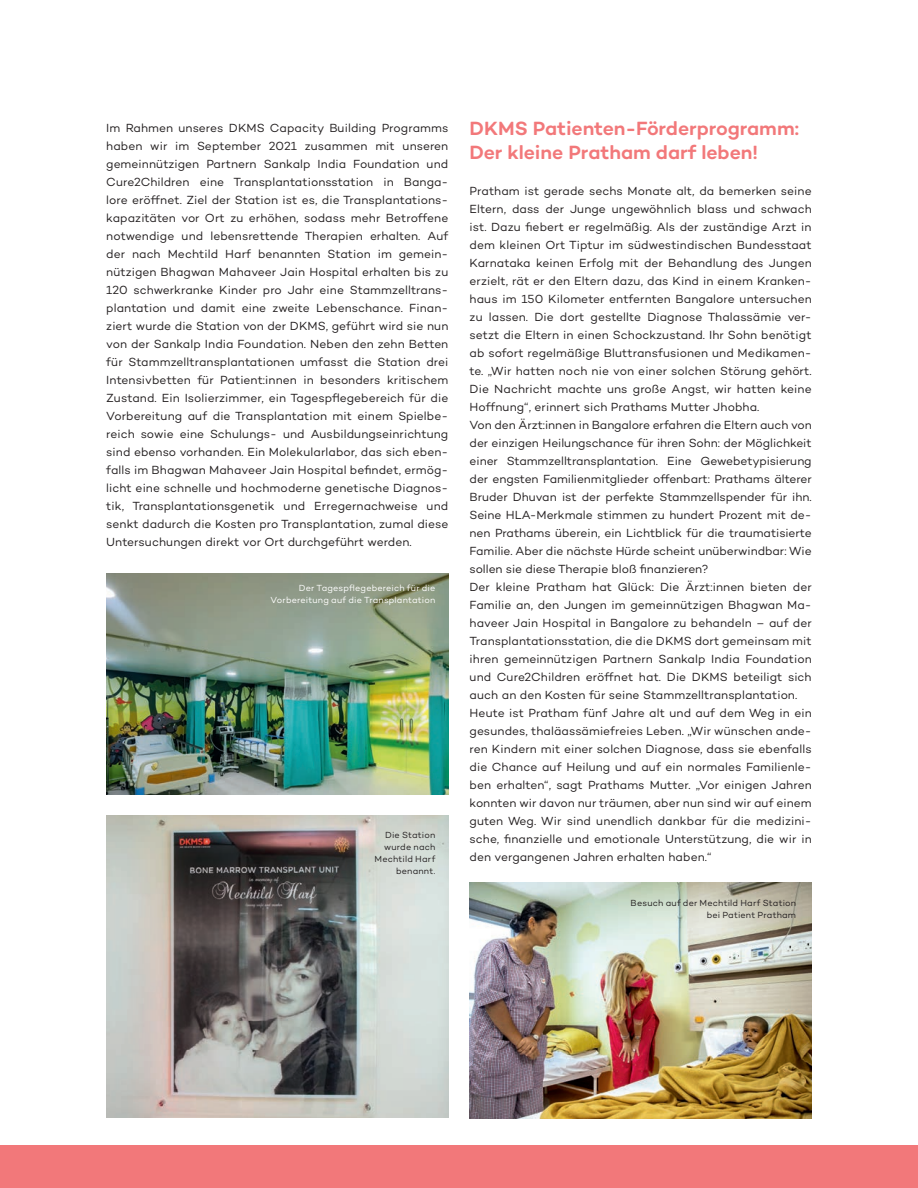
<style>
.page{position:relative;width:918px;height:1188px;background:#fff}
.page>*{position:absolute;margin:0;border:0;box-sizing:border-box;transform-origin:0 0}
.t1{font:500 19.5px/24px "DKMS Custom";letter-spacing:-.005em;color:#f2787a}
.t2{font:12px/18px "DKMS Custom";color:#231f20;text-align:justify}
.t3{font:9px/12px "DKMS Custom";letter-spacing:.02em;color:#231f20;text-align:right}
.t4{font:9px/12px "DKMS Custom";letter-spacing:.02em;color:#fff;text-align:right}
</style>
<div class="page">
<div style="left:0;top:1145px;width:918px;height:43px;background:#f2787a"></div>
<img style="left:106px;top:573px;width:342px;height:221px">
<img style="left:106px;top:816px;width:342px;height:301px">
<img style="left:470px;top:883px;width:342px;height:235px">
<p class="t2" style="left:106px;top:119px;width:344px">Im Rahmen unseres DKMS Capacity Building Programms haben wir im September 2021 zusammen mit unseren gemeinnützigen Partnern Sankalp India Foundation und Cure2Children eine Transplantationsstation in Banga&shy;lore eröffnet. Ziel der Station ist es, die Transplantations&shy;kapazitäten vor Ort zu erhöhen, sodass mehr Betroffene notwendige und lebensrettende Therapien erhalten. Auf der nach Mechtild Harf benannten Station im gemein&shy;nützigen Bhagwan Mahaveer Jain Hospital erhalten bis zu 120 schwerkranke Kinder pro Jahr eine Stammzelltrans&shy;plantation und damit eine zweite Lebenschance. Finan&shy;ziert wurde die Station von der DKMS, geführt wird sie nun von der Sankalp India Foundation. Neben den zehn Betten für Stammzelltransplantationen umfasst die Station drei Intensivbetten für Patient:innen in besonders kritischem Zustand. Ein Isolierzimmer, ein Tagespflegebereich für die Vorbereitung auf die Transplantation mit einem Spielbe&shy;reich sowie eine Schulungs- und Ausbildungseinrichtung sind ebenso vorhanden. Ein Molekularlabor, das sich eben&shy;falls im Bhagwan Mahaveer Jain Hospital befindet, ermög&shy;licht eine schnelle und hochmoderne genetische Diagnos&shy;tik, Transplantationsgenetik und Erregernachweise und senkt dadurch die Kosten pro Transplantation, zumal diese Untersuchungen direkt vor Ort durchgeführt werden.</p>
<h1 class="t1" style="left:470px;top:116px;width:331px">DKMS Patienten-Förderprogramm:<br>Der kleine Pratham darf leben!</h1>
<p class="t2" style="left:470px;top:182px;width:344px;text-align:left">Pratham ist gerade sechs Monate alt, da bemerken seine Eltern, dass der Junge ungewöhnlich blass und schwach ist. Dazu fiebert er regelmäßig. Als der zuständige Arzt in dem kleinen Ort Tiptur im südwestindischen Bundesstaat Karnataka keinen Erfolg mit der Behandlung des Jungen erzielt, rät er den Eltern dazu, das Kind in einem Kranken&shy;haus im 150 Kilometer entfernten Bangalore untersuchen zu lassen. Die dort gestellte Diagnose Thalassämie ver&shy;setzt die Eltern in einen Schockzustand. Ihr Sohn benötigt ab sofort regelmäßige Bluttransfusionen und Medikamen&shy;te. „Wir hatten noch nie von einer solchen Störung gehört.<br>Die Nachricht machte uns große Angst, wir hatten keine Hoffnung“, erinnert sich Prathams Mutter Jhobha.<br>Von den Ärzt:innen in Bangalore erfahren die Eltern auch von der einzigen Heilungschance für ihren Sohn: der Möglichkeit einer Stammzelltransplantation. Eine Gewebetypisierung der engsten Familienmitglieder offenbart: Prathams älterer Bruder Dhuvan ist der perfekte Stammzellspender für ihn.<br>Seine HLA-Merkmale stimmen zu hundert Prozent mit de&shy;nen Prathams überein, ein Lichtblick für die traumatisierte Familie. Aber die nächste Hürde scheint unüberwindbar: Wie sollen sie diese Therapie bloß finanzieren?<br>Der kleine Pratham hat Glück: Die Ärzt:innen bieten der Familie an, den Jungen im gemeinnützigen Bhagwan Ma&shy;haveer Jain Hospital in Bangalore zu behandeln – auf der Transplantationsstation, die die DKMS dort gemeinsam mit ihren gemeinnützigen Partnern Sankalp India Foundation und Cure2Children eröffnet hat. Die DKMS beteiligt sich auch an den Kosten für seine Stammzelltransplantation.<br>Heute ist Pratham fünf Jahre alt und auf dem Weg in ein gesundes, thaläassämiefreies Leben. „Wir wünschen ande&shy;ren Kindern mit einer solchen Diagnose, dass sie ebenfalls die Chance auf Heilung und auf ein normales Familienle&shy;ben erhalten“, sagt Prathams Mutter. „Vor einigen Jahren konnten wir davon nur träumen, aber nun sind wir auf einem guten Weg. Wir sind unendlich dankbar für die medizini&shy;sche, finanzielle und emotionale Unterstützung, die wir in den vergangenen Jahren erhalten haben.“</p>
<p class="t4" style="left:271px;top:582px;width:166px">Der Tagespflegebereich für die<br>Vorbereitung auf die Transplantation</p>
<p class="t3" style="left:375px;top:828px;width:62px">Die Station wurde nach<br>Mechtild Harf benannt.</p>
<p class="t3" style="left:631px;top:896px;width:167px">Besuch auf der Mechtild Harf Station bei Patient Pratham</p>
</div>
